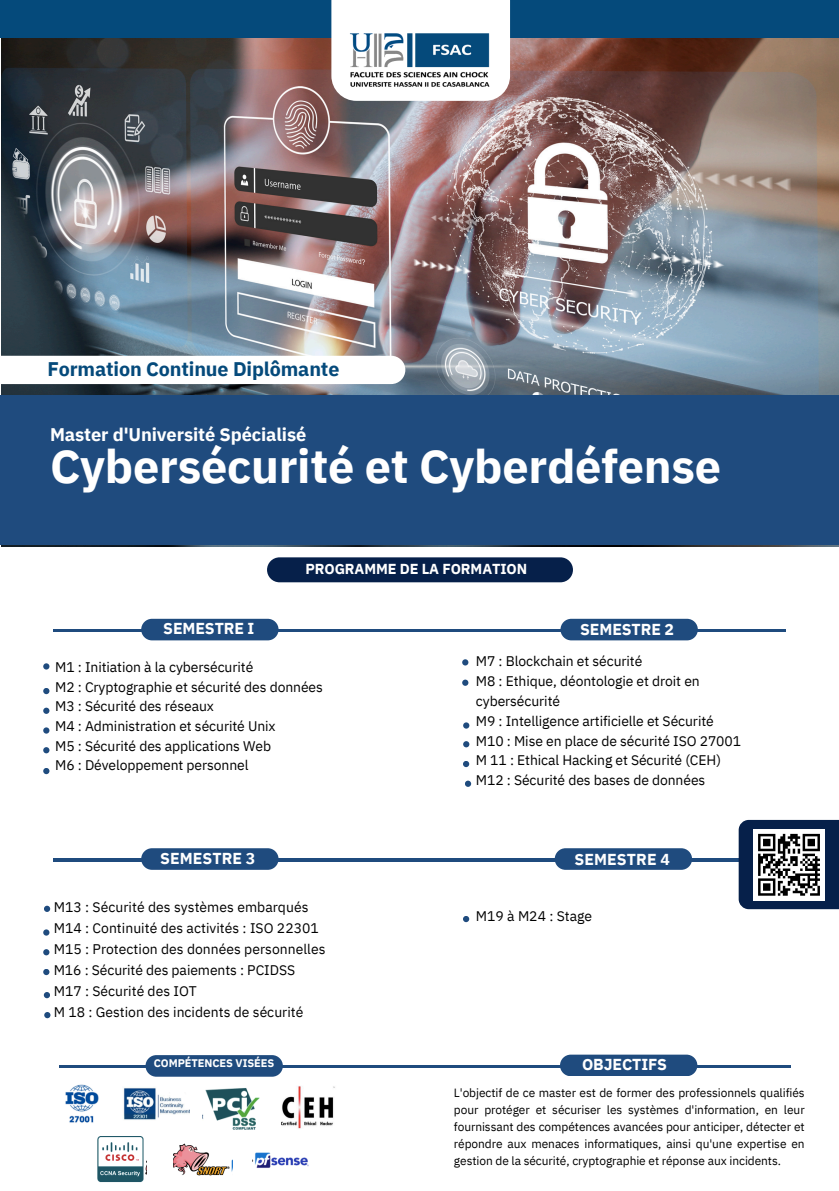
<style>
.page{position:relative;width:839px;height:1191px;background:#fff}
.page>*{position:absolute;margin:0;border:0;box-sizing:border-box;transform-origin:0 0}
.t1{font:700 46.8px "IBM Plex Sans";letter-spacing:-.005em;color:#fff}
.t2{font:700 19.6px "IBM Plex Sans";letter-spacing:-.005em;color:#054a7b}
.t3{font:700 18.2px "IBM Plex Sans";letter-spacing:-.005em;color:#fff}
.t4{font:700 15.8px "IBM Plex Sans";letter-spacing:-.005em;color:#fff}
.t5{font:700 14.4px "IBM Plex Sans";letter-spacing:-.005em;color:#fff}
.t6{font:14px/19.8px "IBM Plex Sans";letter-spacing:-.005em;color:#000}
.t7{font:12px/16.8px "IBM Plex Sans";letter-spacing:-.005em;color:#000;text-align:justify}
.t8{font:700 11px "IBM Plex Sans";letter-spacing:-.005em;color:#fff}
</style>
<div class="page">
<img style="left:2px;top:38px;width:836px;height:508px">
<div style="left:0;top:0;width:838px;height:38px;background:#054a7b"></div>
<div style="left:331px;top:0;width:179px;height:101px;background:#fff"></div>
<img style="left:348px;top:33px;width:143px;height:54px">
<div style="left:0;top:395px;width:838px;height:150px;background:#1f4b7e"></div>
<svg style="left:2px;top:356px;width:403px;height:28px"></svg>
<div style="left:267px;top:557px;width:306px;height:25px;background:#06204a;border-radius:12px"></div>
<hr style="left:54px;top:629px;width:731px;height:3px;background:#1f4b7e">
<div style="left:141px;top:619px;width:137px;height:21px;background:#1f4b7e;border-radius:11px"></div>
<div style="left:560px;top:619px;width:137px;height:21px;background:#1f4b7e;border-radius:11px"></div>
<hr style="left:54px;top:859px;width:731px;height:2px;background:#1f4b7e">
<div style="left:141px;top:848px;width:137px;height:22px;background:#1f4b7e;border-radius:11px"></div>
<div style="left:554px;top:848px;width:138px;height:22px;background:#1f4b7e;border-radius:11px"></div>
<div style="left:738px;top:820px;width:100px;height:89px;background:#06204a"></div>
<svg style="left:43px;top:768px;width:6px;height:6px"></svg>
<svg style="left:463px;top:916px;width:6px;height:6px"></svg>
<hr style="left:59px;top:1065px;width:732px;height:3px;background:#1f4b7e">
<div style="left:145px;top:1055px;width:138px;height:22px;background:#1f4b7e;border-radius:11px"></div>
<div style="left:560px;top:1055px;width:137px;height:21px;background:#1f4b7e;border-radius:11px"></div>
<div style="left:43px;top:663px;width:6px;height:7px;background:#1f4b7e;border-radius:50%"></div>
<svg style="left:465px;top:781px;width:6px;height:6px"></svg>
<svg style="left:43px;top:688px;width:6px;height:6px"></svg>
<svg style="left:43px;top:708px;width:6px;height:6px"></svg>
<div style="left:43px;top:727px;width:6px;height:7px;background:#1f4b7e;border-radius:50%"></div>
<svg style="left:43px;top:747px;width:6px;height:6px"></svg>
<svg style="left:463px;top:761px;width:6px;height:6px"></svg>
<svg style="left:463px;top:741px;width:6px;height:6px"></svg>
<div style="left:463px;top:722px;width:6px;height:7px;background:#1f4b7e;border-radius:50%"></div>
<svg style="left:462px;top:680px;width:6px;height:6px"></svg>
<div style="left:462px;top:659px;width:6px;height:7px;background:#1f4b7e;border-radius:50%"></div>
<svg style="left:44px;top:906px;width:6px;height:6px"></svg>
<div style="left:43px;top:929px;width:6px;height:7px;background:#1f4b7e;border-radius:50%"></div>
<svg style="left:43px;top:949px;width:6px;height:6px"></svg>
<svg style="left:43px;top:969px;width:6px;height:6px"></svg>
<svg style="left:44px;top:992px;width:6px;height:6px"></svg>
<svg style="left:44px;top:1012px;width:6px;height:6px"></svg>
<div style="left:753px;top:829px;width:71px;height:72px;background:#fff"></div>
<svg style="left:758px;top:834px;width:61px;height:62px"></svg>
<img style="left:65px;top:1084px;width:34px;height:39px">
<img style="left:123px;top:1088px;width:66px;height:32px">
<img style="left:203px;top:1088px;width:57px;height:42px">
<img style="left:281px;top:1086px;width:54px;height:43px">
<img style="left:253px;top:1152px;width:56px;height:16px">
<img style="left:173px;top:1143px;width:59px;height:33px">
<img style="left:97px;top:1136px;width:49px;height:47px">
<h2 class="t2" style="left:47px;top:356px;width:293px">Formation Continue Diplômante</h2>
<h1 class="t3" style="left:50px;top:422px;width:258px">Master d'Université Spécialisé</h1>
<h1 class="t1" style="left:50px;top:435px;width:672px">Cybersécurité et Cyberdéfense</h1>
<h2 class="t4" style="left:163px;top:618px;width:93px">SEMESTRE I</h2>
<h2 class="t5" style="left:305px;top:559px;width:223px">PROGRAMME DE LA FORMATION</h2>
<p class="t4" style="left:580px;top:619px;width:95px">SEMESTRE 2</p>
<h2 class="t6" style="left:55px;top:657px;width:269px">M1 : Initiation à la cybersécurité<br>M2 : Cryptographie et sécurité des données M3 : Sécurité des réseaux<br>M4 : Administration et sécurité Unix<br>M5 : Sécurité des applications Web<br>M6 : Développement personnel</h2>
<p class="t4" style="left:160px;top:848px;width:97px">SEMESTRE 3</p>
<p class="t6" style="left:476px;top:651px;width:168px">M7 : Blockchain et sécurité</p>
<h4 class="t6" style="left:476px;top:671px;width:267px">M8 : Ethique, déontologie et droit en cybersécurité<br>M9 : Intelligence artificielle et Sécurité M10 : Mise en place de sécurité ISO 27001<br>M 11 : Ethical Hacking et Sécurité (CEH)<br>M12 : Sécurité des bases de données</h4>
<p class="t4" style="left:574px;top:849px;width:97px">SEMESTRE 4</p>
<p class="t6" style="left:54px;top:897px;width:273px;line-height:20.8px">M13 : Sécurité des systèmes embarqués M14 : Continuité des activités : ISO 22301<br>M15 : Protection des données personnelles M16 : Sécurité des paiements : PCIDSS M17 : Sécurité des IOT<br>M 18 : Gestion des incidents de sécurité</p>
<p class="t6" style="left:476px;top:906px;width:118px">M19 à M24 : Stage</p>
<p class="t8" style="left:154px;top:1056px;width:122px">COMPÉTENCES VISÉES</p>
<p class="t4" style="left:582px;top:1053px;width:87px">OBJECTIFS</p>
<h5 class="t7" style="left:454px;top:1085px;width:352px">L'objectif de ce master est de former des professionnels qualifiés pour protéger et sécuriser les systèmes d'information, en leur fournissant des compétences avancées pour anticiper, détecter et répondre aux menaces informatiques, ainsi qu'une expertise en gestion de la sécurité, cryptographie et réponse aux incidents.</h5>
</div>
